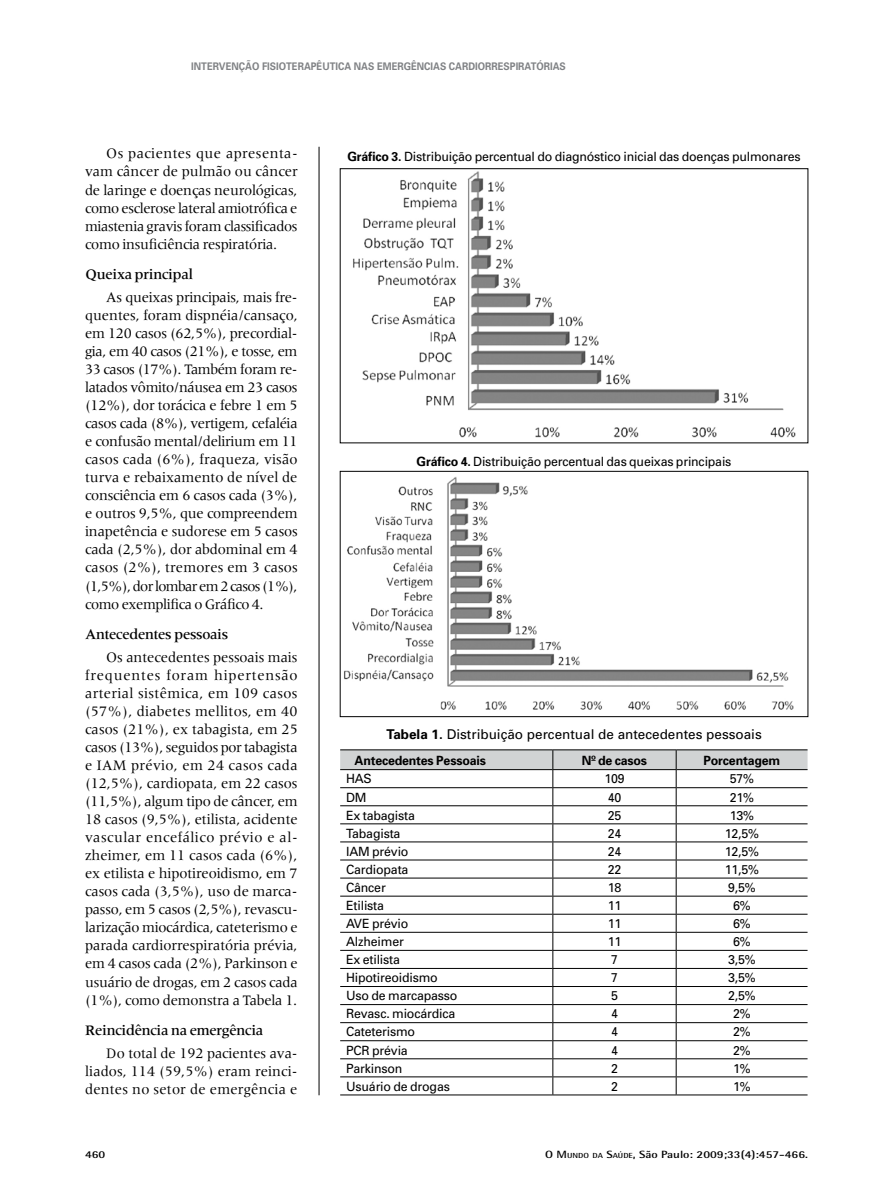
<style>
.page{position:relative;width:893px;height:1191px;background:#fff}
.page>*{position:absolute;margin:0;border:0;box-sizing:border-box;transform-origin:0 0}
.t1{font:15px/18px "Meridien";letter-spacing:-.015em;color:#000;text-align:justify}
.t2{font:500 15px "Meridien";letter-spacing:-.02em;color:#000}
.t3{font:13.5px "Univers";color:#000}
.t4{font:12.75px "Univers";letter-spacing:-.015em;color:#000}
.t5{font:700 12.75px "Univers";color:#000}
.t6{font:700 10.5px "Univers";color:#808285;scale:.9 1}
.t7{font:700 10.5px "Rotis Semi Sans";color:#000;scale:1.2 1}
.t8{font:700 10.5px "Rotis Semi Sans";color:#000;scale:1.2 1}
.s1{font-weight:700}
.s2{font-style:inherit}
.s3{font-size:7.35px}
</style>
<div class="page">
<hr style="left:319px;top:147px;width:1px;height:948px;background:#000">
<img style="left:353px;top:171px;width:443px;height:267px">
<div style="left:340px;top:168px;width:468px;height:275px;border:1px solid #000"></div>
<img style="left:344px;top:477px;width:450px;height:233px">
<div style="left:340px;top:471px;width:468px;height:246px;border:1px solid #000"></div>
<svg style="left:340px;top:750px;width:467px;height:344px"></svg>
<hr style="left:340px;top:1094px;width:213px;height:1px;background:#000">
<hr style="left:553px;top:1094px;width:123px;height:1px;background:#000">
<hr style="left:676px;top:1094px;width:131px;height:1px;background:#000">
<hr style="left:340px;top:749px;width:213px;height:1px;background:#000">
<hr style="left:553px;top:749px;width:123px;height:1px;background:#000">
<hr style="left:676px;top:749px;width:131px;height:1px;background:#000">
<hr style="left:340px;top:769px;width:213px;height:1px;background:#000">
<hr style="left:553px;top:769px;width:123px;height:1px;background:#000">
<hr style="left:676px;top:769px;width:131px;height:1px;background:#000">
<p class="t6" style="left:191px;top:59px;width:8px">INTER</p>
<p class="t6" style="left:219px;top:59px;width:61px">VENÇÃO FISIOTERAP</p>
<p class="t6" style="left:317px;top:59px;width:14px">ÊUTICA</p>
<p class="t6" style="left:354px;top:59px;width:9px">NAS</p>
<p class="t6" style="left:377px;top:59px;width:25px">EMERG</p>
<p class="t6" style="left:411px;top:59px;width:14px">ÊNCIAS</p>
<p class="t6" style="left:449px;top:59px;width:8px">CAR</p>
<p class="t6" style="left:468px;top:59px;width:15px">DIORRESPIRAT</p>
<p class="t6" style="left:536px;top:59px;width:16px">ÓRIAS</p>
<p class="t1" style="left:85px;top:145px;width:214px;text-indent:21px">Os pacientes que apresenta&shy;vam câncer de pulmão ou câncer de laringe e doenças neurológicas, como esclerose lateral amiotrófica e miastenia gravis foram classificados como insuficiência respiratória.</p>
<p class="t2" style="left:85px;top:266px;width:110px">Queixa principal</p>
<p class="t1" style="left:85px;top:288px;width:214px;text-indent:21px">As queixas principais, mais fre&shy;quentes, foram dispnéia/cansaço, em 120 casos (62,5%), precordial&shy;gia, em 40 casos (21%), e tosse, em 33 casos (17%). Também foram re&shy;latados vômito/náusea em 23 casos (12%), dor torácica e febre 1 em 5 casos cada (8%), vertigem, cefaléia e confusão mental/delirium em 11 casos cada (6%), fraqueza, visão turva e rebaixamento de nível de consciência em 6 casos cada (3%), e outros 9,5%, que compreendem inapetência e sudorese em 5 casos cada (2,5%), dor abdominal em 4 casos (2%), tremores em 3 casos (1,5%), dor lombar em 2 casos (1%), como exemplifica o Gráfico 4.</p>
<p class="t2" style="left:85px;top:626px;width:145px">Antecedentes pessoais</p>
<p class="t1" style="left:85px;top:648px;width:214px;text-indent:21px">Os antecedentes pessoais mais frequentes foram hipertensão arterial sistêmica, em 109 casos (57%), diabetes mellitos, em 40 casos (21%), ex tabagista, em 25 casos (13%), seguidos por tabagista e IAM prévio, em 24 casos cada (12,5%), cardiopata, em 22 casos (11,5%), algum tipo de câncer, em 18 casos (9,5%), etilista, acidente vascular encefálico prévio e al&shy;zheimer, em 11 casos cada (6%), ex etilista e hipotireoidismo, em 7 casos cada (3,5%), uso de marca&shy;passo, em 5 casos (2,5%), revascu&shy;larização miocárdica, cateterismo e parada cardiorrespiratória prévia, em 4 casos cada (2%), Parkinson e usuário de drogas, em 2 casos cada (1%), como demonstra a Tabela 1.</p>
<p class="t2" style="left:85px;top:1022px;width:180px">Reincidência na emergência</p>
<p class="t1" style="left:85px;top:1044px;width:214px;text-indent:21px">Do total de 192 pacientes ava&shy;liados, 114 (59,5%) eram reinci&shy;dentes no setor de emergência e</p>
<p class="t4" style="left:347px;top:148px;width:455px"><span class="s1">Gráfico 3.</span> Distribuição percentual do diagnóstico inicial das doenças pulmonares</p>
<p class="t4" style="left:417px;top:454px;width:316px"><span class="s1">Gráfico 4.</span> Distribuição percentual das queixas principais</p>
<p class="t3" style="left:386px;top:726px;width:377px"><span class="s1">Tabela 1.</span> Distribuição percentual de antecedentes pessoais</p>
<p class="t5" style="left:355px;top:752px;width:133px">Antecedentes Pessoais</p>
<p class="t5" style="left:582px;top:752px;width:67px">Nº de casos</p>
<p class="t5" style="left:703px;top:752px;width:78px">Porcentagem</p>
<p class="t4" style="left:346px;top:771px;width:27px">HAS</p>
<p class="t4" style="left:604px;top:771px;width:22px">109</p>
<p class="t4" style="left:730px;top:771px;width:26px">57%</p>
<p class="t4" style="left:346px;top:789px;width:22px">DM</p>
<p class="t4" style="left:608px;top:789px;width:15px">40</p>
<p class="t4" style="left:730px;top:789px;width:26px">21%</p>
<p class="t4" style="left:346px;top:807px;width:70px">Ex tabagista</p>
<p class="t4" style="left:608px;top:807px;width:15px">25</p>
<p class="t4" style="left:730px;top:807px;width:26px">13%</p>
<p class="t4" style="left:346px;top:825px;width:56px">Tabagista</p>
<p class="t4" style="left:608px;top:825px;width:15px">24</p>
<p class="t4" style="left:725px;top:825px;width:36px">12,5%</p>
<p class="t4" style="left:346px;top:843px;width:64px">IAM prévio</p>
<p class="t4" style="left:608px;top:843px;width:15px">24</p>
<p class="t4" style="left:725px;top:843px;width:36px">12,5%</p>
<p class="t4" style="left:346px;top:861px;width:64px">Cardiopata</p>
<p class="t4" style="left:608px;top:861px;width:15px">22</p>
<p class="t4" style="left:725px;top:861px;width:36px">11,5%</p>
<p class="t4" style="left:346px;top:879px;width:41px">Câncer</p>
<p class="t4" style="left:608px;top:879px;width:15px">18</p>
<p class="t4" style="left:728px;top:879px;width:29px">9,5%</p>
<p class="t4" style="left:346px;top:897px;width:39px">Etilista</p>
<p class="t4" style="left:608px;top:897px;width:15px">11</p>
<p class="t4" style="left:733px;top:897px;width:19px">6%</p>
<p class="t4" style="left:346px;top:915px;width:64px">AVE prévio</p>
<p class="t4" style="left:608px;top:915px;width:15px">11</p>
<p class="t4" style="left:733px;top:915px;width:19px">6%</p>
<p class="t4" style="left:346px;top:933px;width:59px">Alzheimer</p>
<p class="t4" style="left:608px;top:933px;width:15px">11</p>
<p class="t4" style="left:733px;top:933px;width:19px">6%</p>
<p class="t4" style="left:346px;top:951px;width:55px">Ex etilista</p>
<p class="t4" style="left:611px;top:951px;width:8px">7</p>
<p class="t4" style="left:728px;top:951px;width:29px">3,5%</p>
<p class="t4" style="left:346px;top:969px;width:93px">Hipotireoidismo</p>
<p class="t4" style="left:611px;top:969px;width:8px">7</p>
<p class="t4" style="left:728px;top:969px;width:29px">3,5%</p>
<p class="t4" style="left:346px;top:988px;width:113px">Uso de marcapasso</p>
<p class="t4" style="left:611px;top:988px;width:8px">5</p>
<p class="t4" style="left:728px;top:988px;width:29px">2,5%</p>
<p class="t4" style="left:346px;top:1006px;width:111px">Revasc. miocárdica</p>
<p class="t4" style="left:611px;top:1006px;width:8px">4</p>
<p class="t4" style="left:733px;top:1006px;width:19px">2%</p>
<p class="t4" style="left:346px;top:1024px;width:71px">Cateterismo</p>
<p class="t4" style="left:611px;top:1024px;width:8px">4</p>
<p class="t4" style="left:733px;top:1024px;width:19px">2%</p>
<p class="t4" style="left:346px;top:1042px;width:63px">PCR prévia</p>
<p class="t4" style="left:611px;top:1042px;width:8px">4</p>
<p class="t4" style="left:733px;top:1042px;width:19px">2%</p>
<p class="t4" style="left:346px;top:1060px;width:58px">Parkinson</p>
<p class="t4" style="left:611px;top:1060px;width:8px">2</p>
<p class="t4" style="left:733px;top:1060px;width:19px">1%</p>
<p class="t4" style="left:346px;top:1078px;width:105px">Usuário de drogas</p>
<p class="t4" style="left:611px;top:1078px;width:8px">2</p>
<p class="t4" style="left:733px;top:1078px;width:19px">1%</p>
<p class="t8" style="left:85px;top:1147px;width:18px">460</p>
<p class="t7" style="left:545px;top:1147px;width:221px"><span class="s2">O M</span><span class="s3">UNDO DA</span> <span class="s2">S</span><span class="s3">AÚDE</span><span class="s2">,</span> São Paulo: 2009;33(4):457-466.</p>
</div>
